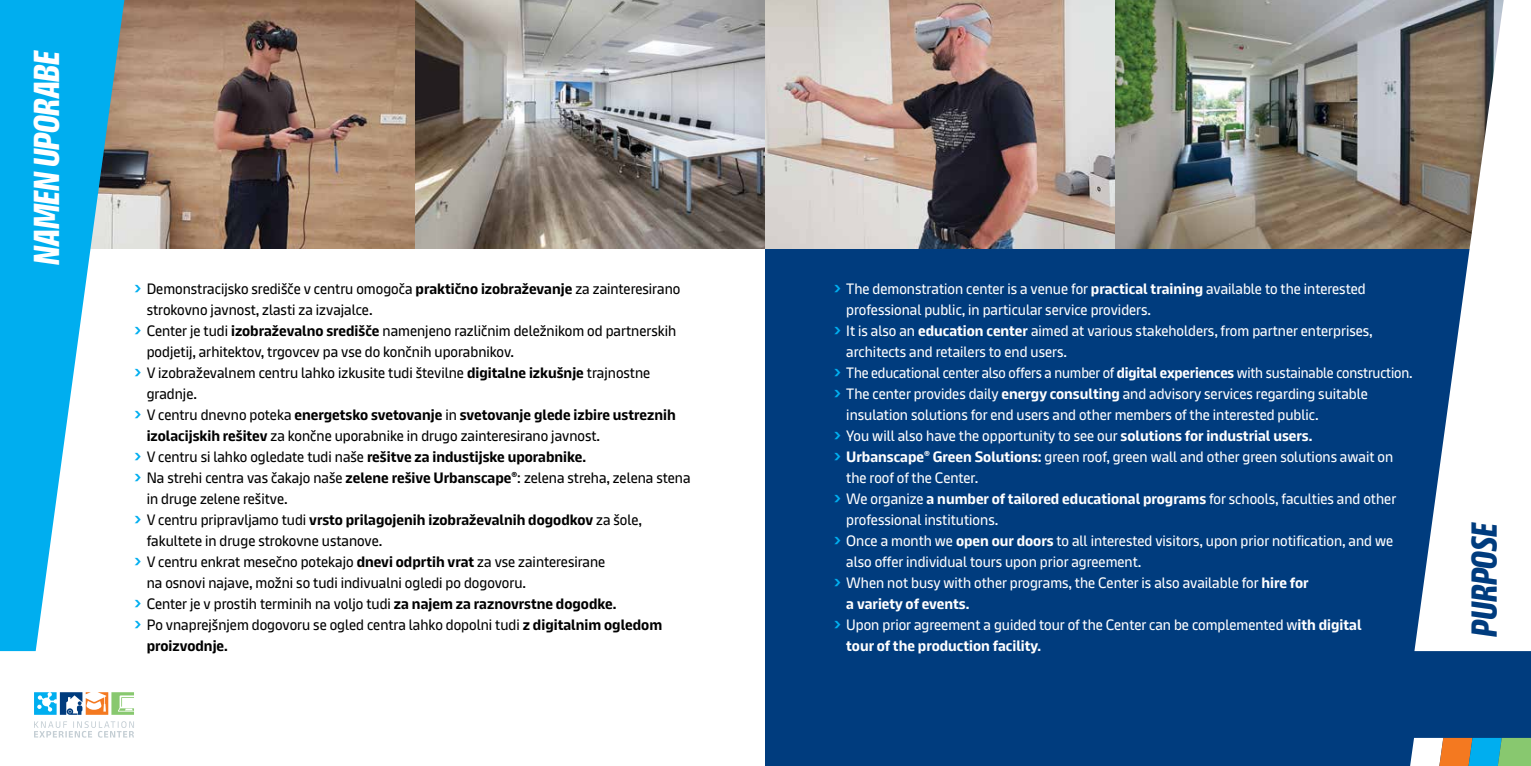
<style>
.page{position:relative;width:1531px;height:766px;background:#fff}
.page>*{position:absolute;margin:0;border:0;box-sizing:border-box;transform-origin:0 0}
.t1{font:700 36px "Knauf Head";color:#fff}
.t2{font:700 36px "Knauf Head";color:#003c7e}
.t3{font:15px "Knauf";color:#fff}
.t4{font:15px "Knauf";color:#000}
.t5{font:700 15px "Knauf";color:#000}
.t6{font:700 15px "Knauf";color:#fff}
.s1{font-size:21px;color:#00aeef}
.s2{font-weight:700}
.s3{font-weight:400;font-size:21px;color:#00aeef}
.s4{font-weight:400}
</style>
<div class="page">
<div style="left:765px;top:0;width:766px;height:765px;background:#003c7e"></div>
<img style="left:127px;top:0;width:1285px;height:248px">
<svg style="left:0;top:0;width:127px;height:651px;fill:#00aeef"></svg>
<svg style="left:1412px;top:0;width:119px;height:651px;fill:#fff"></svg>
<svg style="left:1410px;top:737px;width:121px;height:28px;background:#95b49c"></svg>
<svg style="left:34px;top:692px;width:100px;height:23px"></svg>
<svg style="left:34px;top:721px;width:100px;height:16px"></svg>
<h1 class="t1" style="left:28px;top:265px;width:217px;rotate:-90deg">NAMEN UPORABE</h1>
<p class="t4" style="left:134px;top:280px;width:548px"><span class="s1">›</span> Demonstracijsko središče v centru omogoča <span class="s2">praktično izobraževanje</span> za zainteresirano</p>
<p class="t4" style="left:147px;top:301px;width:227px">strokovno javnost, zlasti za izvajalce.</p>
<p class="t4" style="left:134px;top:322px;width:544px"><span class="s1">›</span> Center je tudi <span class="s2">izobraževalno središče</span> namenjeno različnim deležnikom od partnerskih</p>
<p class="t4" style="left:147px;top:343px;width:369px">podjetij, arhitektov, trgovcev pa vse do končnih uporabnikov.</p>
<p class="t4" style="left:134px;top:364px;width:518px"><span class="s1">›</span> V izobraževalnem centru lahko izkusite tudi številne <span class="s2">digitalne izkušnje</span> trajnostne</p>
<p class="t4" style="left:147px;top:385px;width:52px">gradnje.</p>
<p class="t5" style="left:134px;top:406px;width:543px"><span class="s3">›</span> <span class="s4">V centru dnevno poteka</span> energetsko svetovanje <span class="s4">in</span> svetovanje glede izbire ustreznih</p>
<p class="t4" style="left:147px;top:427px;width:455px"><span class="s2">izolacijskih rešitev</span> za končne uporabnike in drugo zainteresirano javnost.</p>
<p class="t5" style="left:134px;top:448px;width:454px"><span class="s3">›</span> <span class="s4">V centru si lahko ogledate tudi naše</span> rešitve za industijske uporabnike.</p>
<p class="t4" style="left:134px;top:469px;width:558px"><span class="s1">›</span> Na strehi centra vas čakajo naše <span class="s2">zelene rešive Urbanscape</span><sup>®</sup>: zelena streha, zelena stena</p>
<p class="t4" style="left:147px;top:490px;width:142px">in druge zelene rešitve.</p>
<p class="t5" style="left:134px;top:511px;width:510px"><span class="s3">›</span> <span class="s4">V centru pripravljamo tudi</span> vrsto prilagojenih izobraževalnih dogodkov <span class="s4">za šole,</span></p>
<p class="t4" style="left:147px;top:532px;width:237px">fakultete in druge strokovne ustanove.</p>
<p class="t4" style="left:134px;top:553px;width:473px"><span class="s1">›</span> V centru enkrat mesečno potekajo <span class="s2">dnevi odprtih vrat</span> za vse zainteresirane</p>
<p class="t4" style="left:147px;top:574px;width:381px">na osnovi najave, možni so tudi indivualni ogledi po dogovoru.</p>
<p class="t4" style="left:134px;top:595px;width:484px"><span class="s1">›</span> Center je v prostih terminih na voljo tudi <span class="s2">za najem za raznovrstne dogodke.</span></p>
<p class="t4" style="left:134px;top:616px;width:530px"><span class="s1">›</span> Po vnaprejšnjem dogovoru se ogled centra lahko dopolni tudi <span class="s2">z digitalnim ogledom</span></p>
<p class="t5" style="left:147px;top:637px;width:83px">proizvodnje.</p>
<p class="t3" style="left:833px;top:280px;width:534px"><span class="s1">›</span> The demonstration center is a venue for <span class="s2">practical training</span> available to the interested</p>
<p class="t3" style="left:846px;top:301px;width:306px">professional public, in particular service providers.</p>
<p class="t3" style="left:833px;top:322px;width:541px"><span class="s1">›</span> It is also an <span class="s2">education center</span> aimed at various stakeholders, from partner enterprises,</p>
<p class="t3" style="left:846px;top:343px;width:222px">architects and retailers to end users.</p>
<p class="t3" style="left:833px;top:364px;width:581px"><span class="s1">›</span> The educational center also offers a number of <span class="s2">digital experiences</span> with sustainable construction.</p>
<p class="t3" style="left:833px;top:385px;width:536px"><span class="s1">›</span> The center provides daily <span class="s2">energy consulting</span> and advisory services regarding suitable</p>
<p class="t3" style="left:846px;top:406px;width:474px">insulation solutions for end users and other members of the interested public.</p>
<p class="t3" style="left:833px;top:427px;width:480px"><span class="s1">›</span> You will also have the opportunity to see our <span class="s2">solutions for industrial users.</span></p>
<p class="t3" style="left:833px;top:448px;width:561px"><span class="s1">›</span> <span class="s2">Urbanscape</span><sup>®</sup> <span class="s2">Green Solutions:</span> green roof, green wall and other green solutions await on</p>
<p class="t3" style="left:846px;top:469px;width:134px">the roof of the Center.</p>
<p class="t3" style="left:833px;top:490px;width:564px"><span class="s1">›</span> We organize <span class="s2">a number of tailored educational programs</span> for schools, faculties and other</p>
<p class="t3" style="left:846px;top:511px;width:154px">professional institutions.</p>
<p class="t3" style="left:833px;top:532px;width:561px"><span class="s1">›</span> Once a month we <span class="s2">open our doors</span> to all interested visitors, upon prior notification, and we</p>
<p class="t3" style="left:846px;top:553px;width:297px">also offer individual tours upon prior agreement.</p>
<p class="t3" style="left:833px;top:574px;width:477px"><span class="s1">›</span> When not busy with other programs, the Center is also available for <span class="s2">hire for</span></p>
<p class="t6" style="left:846px;top:595px;width:125px">a variety of events.</p>
<p class="t3" style="left:833px;top:616px;width:530px"><span class="s1">›</span> Upon prior agreement a guided tour of the Center can be complemented w<span class="s2">ith digital</span></p>
<p class="t6" style="left:846px;top:637px;width:196px">tour of the production facility.</p>
<h1 class="t2" style="left:1466px;top:636px;width:116px;rotate:-90deg">PURPOSE</h1>
</div>
